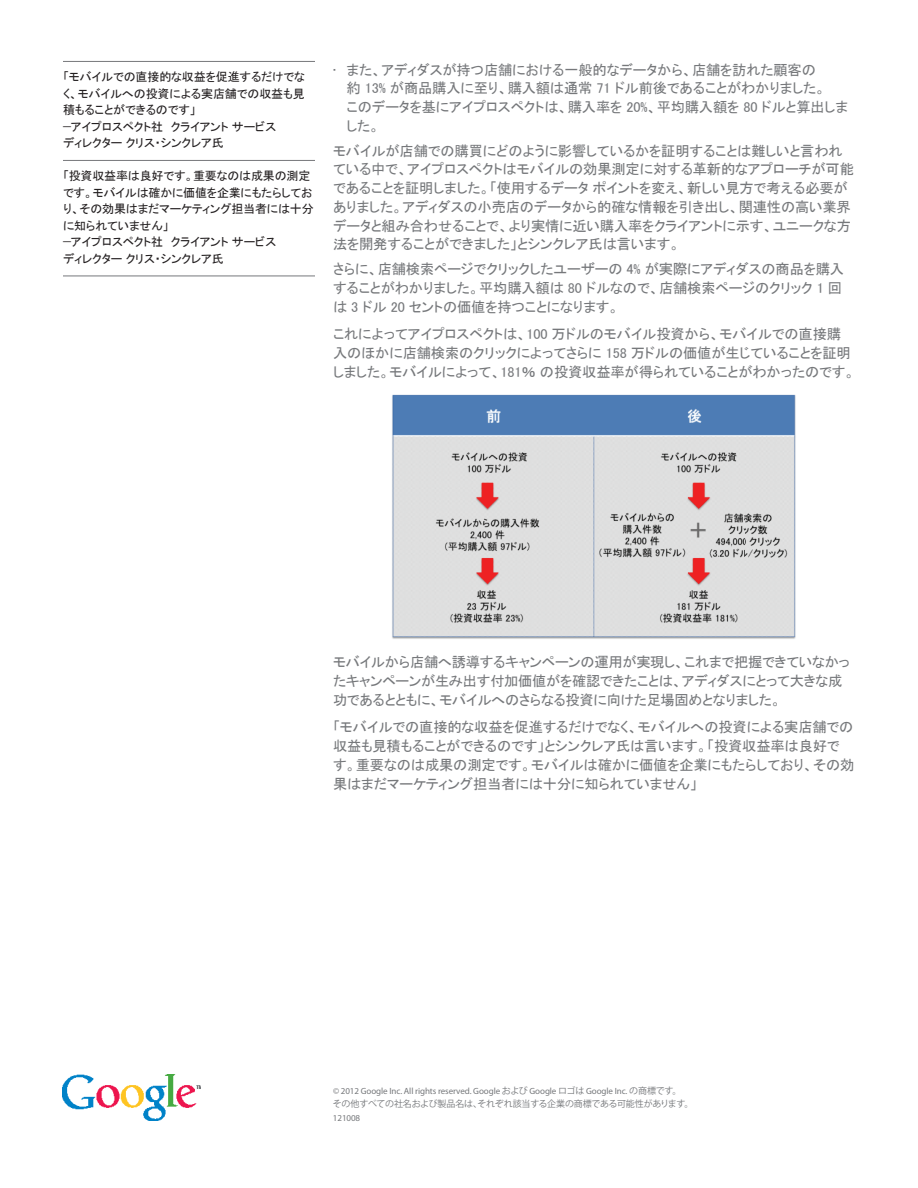
<style>
.page{position:relative;width:918px;height:1188px;background:#fff}
.page>*{position:absolute;margin:0;border:0;box-sizing:border-box;transform-origin:0 0}
.t1{font:14.25px/18.8px "MS P Gothic";letter-spacing:-.01em;color:#76787b}
.t2{font:12px/16.5px "MS P Gothic";letter-spacing:-.01em;color:#231f20}
.t3{font:9px "Myriad Pro";letter-spacing:-.01em;color:#76787b}
.t4{font:9px "Koz Go Pro";letter-spacing:-.01em;color:#76787b}
.s1{font-family:"Koz Go Pro"}
</style>
<div class="page">
<img style="left:63px;top:1074px;width:138px;height:46px">
<hr style="left:63px;top:61px;width:252px;height:1px;background:#76787b">
<hr style="left:63px;top:160px;width:252px;height:1px;background:#76787b">
<hr style="left:63px;top:276px;width:252px;height:1px;background:#76787b">
<img style="left:392px;top:394px;width:404px;height:245px">
<p class="t2" style="left:63px;top:69px;width:243px">「モバイルでの直接的な収益を促進するだけでなく、モバイルへの投資による実店舗での収益も見積もることができるのです」<br>—アイプロスペクト社　クライアント サービス<br>ディレクター クリス・シンクレア氏</p>
<p class="t2" style="left:63px;top:168px;width:252px">「投資収益率は良好です。重要なのは成果の測定です。モバイルは確かに価値を企業にもたらしており、その効果はまだマーケティング担当者には十分に知られていません」<br>—アイプロスペクト社　クライアント サービス<br>ディレクター クリス・シンクレア氏</p>
<p class="t1" style="left:346px;top:60px;width:503px;text-indent:-13px">• また、アディダスが持つ店舗における一般的なデータから、店舗を訪れた顧客の<br>約 13% が商品購入に至り、購入額は通常 71 ドル前後であることがわかりました。<br>このデータを基にアイプロスペクトは、購入率を 20%、平均購入額を 80 ドルと算出しました。</p>
<p class="t1" style="left:333px;top:141px;width:522px">モバイルが店舗での購買にどのように影響しているかを証明することは難しいと言われている中で、アイプロスペクトはモバイルの効果測定に対する革新的なアプローチが可能であることを証明しました。「使用するデータ ポイントを変え、新しい見方で考える必要がありました。アディダスの小売店のデータから的確な情報を引き出し、関連性の高い業界データと組み合わせることで、より実情に近い購入率をクライアントに示す、ユニークな方法を開発することができました」とシンクレア氏は言います。</p>
<p class="t1" style="left:333px;top:260px;width:513px">さらに、店舗検索ページでクリックしたユーザーの 4% が実際にアディダスの商品を購入することがわかりました。平均購入額は 80 ドルなので、店舗検索ページのクリック 1 回は 3 ドル 20 セントの価値を持つことになります。</p>
<p class="t1" style="left:333px;top:325px;width:523px">これによってアイプロスペクトは、100 万ドルのモバイル投資から、モバイルでの直接購入のほかに店舗検索のクリックによってさらに 158 万ドルの価値が生じていることを証明しました。モバイルによって、181％ の投資収益率が得られていることがわかったのです。</p>
<p class="t1" style="left:333px;top:653px;width:519px">モバイルから店舗へ誘導するキャンペーンの運用が実現し、これまで把握できていなかったキャンペーンが生み出す付加価値がを確認できたことは、アディダスにとって大きな成功であるとともに、モバイルへのさらなる投資に向けた足場固めとなりました。</p>
<p class="t1" style="left:333px;top:718px;width:523px">「モバイルでの直接的な収益を促進するだけでなく、モバイルへの投資による実店舗での収益も見積もることができるのです」とシンクレア氏は言います。「投資収益率は良好です。重要なのは成果の測定です。モバイルは確かに価値を企業にもたらしており、その効果はまだマーケティング担当者には十分に知られていません」</p>
<p class="t3" style="left:333px;top:1085px;width:350px">© 2012 Google Inc. All rights reserved. Google <span class="s1">および</span> Google <span class="s1">ロゴは</span> Google Inc. <span class="s1">の商標です。</span></p>
<p class="t4" style="left:333px;top:1098px;width:362px">その他すべての社名および製品名は、それぞれ該当する企業の商標である可能性があります。</p>
<p class="t3" style="left:333px;top:1112px;width:29px">121008</p>
</div>
